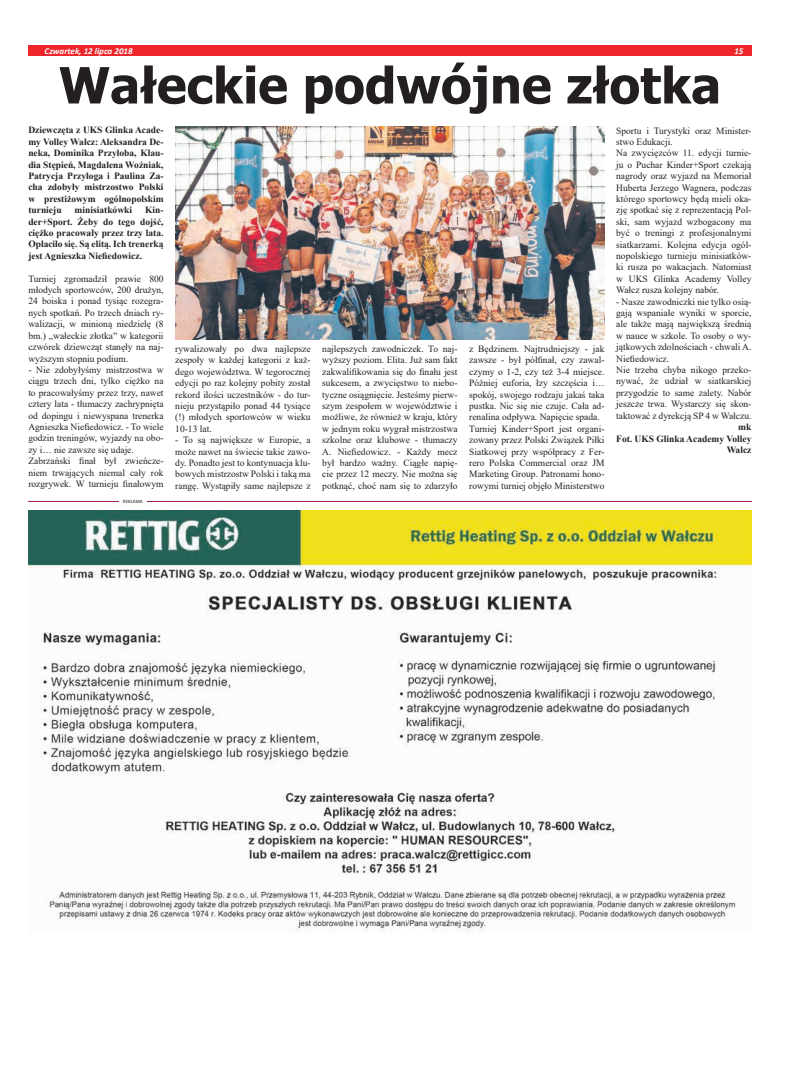
<style>
.page{position:relative;width:794px;height:1092px;background:#fff}
.page>*{position:absolute;margin:0;border:0;box-sizing:border-box;transform-origin:0 0}
.t1{font:700 50px "Tahoma";color:#231f20}
.t2{font:9.5px/11.4px "Times New Roman";color:#231f20;text-align:justify}
.t3{font:700 9.5px/11.4px "Times New Roman";color:#231f20;text-align:justify}
.t4{font:italic 700 9px "Calibri";color:#fff}
.t5{font:5px "Calibri";color:#231f20}
</style>
<div class="page">
<div style="left:28px;top:45px;width:723px;height:11px;background:#ee262c"></div>
<img style="left:175px;top:127px;width:429px;height:213px">
<img style="left:28px;top:510px;width:723px;height:422px">
<hr style="left:28px;top:501px;width:723px;height:1px;background:#a02540">
<hr style="left:119px;top:499px;width:27px;height:4px;background:#fff">
<p class="t4" style="left:45px;top:44px;width:90px">Czwartek, 12 lipca 2018</p>
<p class="t4" style="left:734px;top:44px;width:11px">15</p>
<h1 class="t1" style="left:59px;top:50px;width:664px">Wałeckie podwójne złotka</h1>
<p class="t3" style="left:28px;top:124px;width:137px">Dziewczęta z UKS Glinka Acade&shy;my Volley Wałcz: Aleksandra De&shy;neka, Dominika Przyłoba, Klau&shy;dia Stępień, Magdalena Woźniak, Patrycja Przyłoga i Paulina Za&shy;cha zdobyły mistrzostwo Polski w prestiżowym ogólnopolskim turnieju</p>
<p class="t2" style="left:616px;top:124px;width:137px;text-align:left">Sportu i Turystyki oraz Minister&shy;stwo Edukacji.<br>Na zwycięzców 11. edycji turnie&shy;ju o Puchar Kinder+Sport czekają nagrody oraz wyjazd na Memoriał<br>Huberta Jerzego Wagnera, podczas którego sportowcy będą mieli oka&shy;zję spotkać się z reprezentacją Pol&shy;ski, sam wyjazd wzbogacony ma być o treningi z profesjonalnymi siatkarzami. Kolejna edycja ogól&shy;nopolskiego turnieju minisiatków&shy;ki rusza po wakacjach. Natomiast w UKS Glinka Academy Volley<br>Wałcz rusza kolejny nabór.</p>
<p class="t2" style="left:616px;top:295px;width:137px;text-align:left">- Nasze zawodniczki nie tylko osią&shy;gają wspaniałe wyniki w sporcie, ale także mają największą średnią w nauce w szkole. To osoby o wy&shy;jątkowych zdolnościach - chwali A.<br>Niefiedowicz.<br>Nie trzeba chyba nikogo przeko&shy;nywać, że udział w siatkarskiej przygodzie to same zalety. Nabór jeszcze trwa. Wystarczy się skon&shy;taktować z dyrekcją SP 4 w Wałczu.</p>
<p class="t3" style="left:616px;top:421px;width:137px;text-align:right">mk<br>Fot. UKS Glinka Academy Volley<br>Wałcz</p>
<p class="t3" style="left:75px;top:204px;width:59px">minisiatkówki</p>
<p class="t3" style="left:28px;top:204px;width:137px;text-indent:117px">Kin&shy;der+Sport. Żeby do tego dojść, ciężko pracowały przez trzy lata.<br>Opłaciło się. Są elitą. Ich trenerką jest Agnieszka Niefiedowicz.</p>
<p class="t2" style="left:28px;top:272px;width:137px">Turniej zgromadził prawie 800 młodych sportowców, 200 drużyn, 24 boiska i ponad tysiąc rozegra&shy;nych spotkań. Po trzech dniach ry&shy;walizacji, w minioną niedzielę (8 bm.) „wałeckie złotka” w kategorii czwórek dziewcząt stanęły na naj&shy;wyższym stopniu podium.</p>
<p class="t2" style="left:28px;top:364px;width:137px;text-align:left">- Nie zdobyłyśmy mistrzostwa w ciągu trzech dni, tylko ciężko na to pracowałyśmy przez trzy, nawet cztery lata - tłumaczy zachrypnięta od dopingu i niewyspana trenerka<br>Agnieszka Niefiedowicz. - To wiele godzin treningów, wyjazdy na obo&shy;zy i… nie zawsze się udaje.<br>Zabrzański finał był zwieńcze&shy;niem trwających niemal cały rok rozgrywek. W turnieju finałowym</p>
<p class="t2" style="left:175px;top:343px;width:137px">rywalizowały po dwa najlepsze zespoły w każdej kategorii z każ&shy;dego województwa. W tegorocznej edycji po raz kolejny pobity został rekord ilości uczestników - do tur&shy;nieju przystąpiło ponad 44 tysiące (!) młodych sportowców w wieku 10-13 lat.</p>
<p class="t2" style="left:175px;top:434px;width:137px">- To są największe w Europie, a może nawet na świecie takie zawo&shy;dy. Ponadto jest to kontynuacja klu&shy;bowych mistrzostw Polski i taką ma rangę. Wystąpiły same najlepsze z</p>
<p class="t2" style="left:322px;top:343px;width:137px">najlepszych zawodniczek. To naj&shy;wyższy poziom. Elita. Już sam fakt zakwalifikowania się do finału jest sukcesem, a zwycięstwo to niebo&shy;tyczne osiągnięcie. Jesteśmy pierw&shy;szym zespołem w województwie i możliwe, że również w kraju, który w jednym roku wygrał mistrzostwa szkolne oraz klubowe - tłumaczy A. Niefiedowicz. - Każdy mecz był bardzo ważny. Ciągłe napię&shy;cie przez 12 meczy. Nie można się potknąć, choć nam się to zdarzyło</p>
<p class="t2" style="left:469px;top:343px;width:137px;text-align:left">z Będzinem. Najtrudniejszy - jak zawsze - był półfinał, czy zawal&shy;czymy o 1-2, czy też 3-4 miejsce.<br>Później euforia, łzy szczęścia i… spokój, swojego rodzaju jakaś taka pustka. Nic się nie czuje. Cała ad&shy;renalina odpływa. Napięcie spada.<br>Turniej Kinder+Sport jest organi&shy;zowany przez Polski Związek Piłki Siatkowej przy współpracy z Fer&shy;rero Polska Commercial oraz JM Marketing Group. Patronami hono&shy;rowymi turniej objęło Ministerstwo</p>
<p class="t5" style="left:123px;top:497px;width:21px">REKLAMA</p>
</div>
